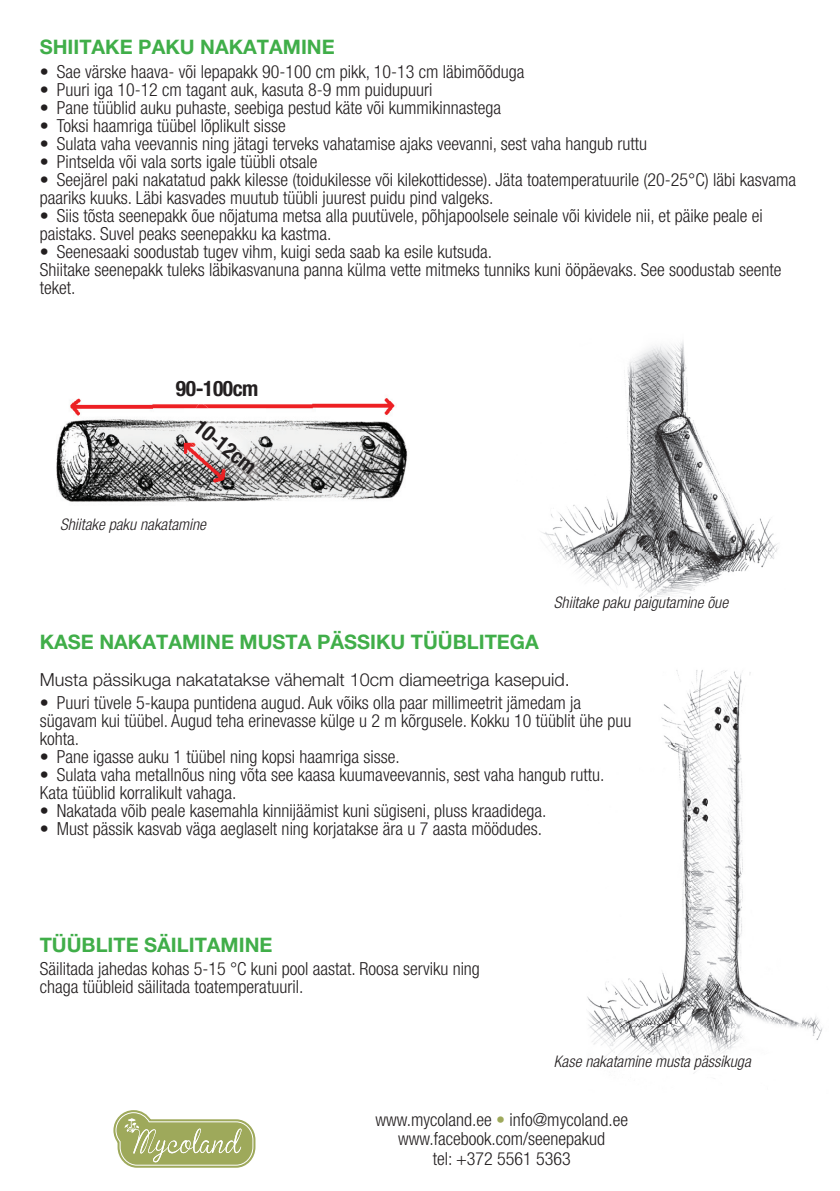
<style>
.page{position:relative;width:840px;height:1191px;background:#fff}
.page>*{position:absolute;margin:0;border:0;box-sizing:border-box;transform-origin:0 0}
.t1{font:700 condensed 21.4px "Helvetica Neue LT Pro";letter-spacing:-.02em;color:#231f20}
.t2{font:700 20px "Helvetica Neue LT Pro";color:#40ae49}
.t3{font:300 condensed 18px/18px "Helvetica Neue LT Pro";color:#231f20}
.t4{font:300 18px "Helvetica Neue LT Pro";color:#231f20}
.t5{font:italic 300 condensed 16px "Helvetica Neue LT Pro";color:#231f20}
.s1{font-weight:400;font-stretch:expanded;color:#9ea95b}
</style>
<div class="page">
<img style="left:587px;top:670px;width:236px;height:404px">
<img style="left:56px;top:398px;width:352px;height:104px">
<img style="left:177px;top:402px;width:97px;height:88px">
<img style="left:542px;top:342px;width:236px;height:259px">
<svg style="left:113px;top:1110px;width:143px;height:58px"></svg>
<p class="t2" style="left:40px;top:34px;width:296px">SHIITAKE PAKU NAKATAMINE</p>
<p class="t3" style="left:40px;top:62px;width:486px">• Sae värske haava- või lepapakk 90-100 cm pikk, 10-13 cm läbimõõduga</p>
<p class="t3" style="left:40px;top:80px;width:394px">• Puuri iga 10-12 cm tagant auk, kasuta 8-9 mm puidupuuri</p>
<p class="t3" style="left:40px;top:98px;width:463px">• Pane tüüblid auku puhaste, seebiga pestud käte või kummikinnastega</p>
<p class="t3" style="left:40px;top:116px;width:247px">• Toksi haamriga tüübel lõplikult sisse</p>
<p class="t3" style="left:40px;top:134px;width:608px">• Sulata vaha veevannis ning jätagi terveks vahatamise ajaks veevanni, sest vaha hangub ruttu</p>
<p class="t3" style="left:40px;top:152px;width:279px">• Pintselda või vala sorts igale tüübli otsale</p>
<p class="t3" style="left:40px;top:170px;width:757px">• Seejärel paki nakatatud pakk kilesse (toidukilesse või kilekottidesse). Jäta toatemperatuurile (20-25°C) läbi kasvama paariks kuuks. Läbi kasvades muutub tüübli juurest puidu pind valgeks.</p>
<p class="t3" style="left:40px;top:206px;width:724px">• Siis tõsta seenepakk õue nõjatuma metsa alla puutüvele, põhjapoolsele seinale või kividele nii, et päike peale ei paistaks. Suvel peaks seenepakku ka kastma.</p>
<p class="t3" style="left:40px;top:242px;width:742px">• Seenesaaki soodustab tugev vihm, kuigi seda saab ka esile kutsuda.<br>Shiitake seenepakk tuleks läbikasvanuna panna külma vette mitmeks tunniks kuni ööpäevaks. See soodustab seente teket.</p>
<p class="t1" style="left:176px;top:375px;width:84px">90-100cm</p>
<p class="t1" style="left:205px;top:413px;width:74px;rotate:39deg">10-12cm</p>
<p class="t5" style="left:60px;top:515px;width:147px">Shiitake paku nakatamine</p>
<p class="t5" style="left:553px;top:593px;width:176px">Shiitake paku paigutamine õue</p>
<p class="t2" style="left:40px;top:629px;width:500px">KASE NAKATAMINE MUSTA PÄSSIKU TÜÜBLITEGA</p>
<p class="t4" style="left:40px;top:668px;width:531px">Musta pässikuga nakatatakse vähemalt 10cm diameetriga kasepuid.</p>
<p class="t3" style="left:40px;top:694px;width:593px">• Puuri tüvele 5-kaupa puntidena augud. Auk võiks olla paar millimeetrit jämedam ja sügavam kui tüübel. Augud teha erinevasse külge u 2 m kõrgusele. Kokku 10 tüüblit ühe puu kohta.</p>
<p class="t3" style="left:40px;top:748px;width:361px">• Pane igasse auku 1 tüübel ning kopsi haamriga sisse.</p>
<p class="t3" style="left:40px;top:766px;width:566px">• Sulata vaha metallnõus ning võta see kaasa kuumaveevannis, sest vaha hangub ruttu.<br>Kata tüüblid korralikult vahaga.</p>
<p class="t3" style="left:40px;top:802px;width:508px">• Nakatada võib peale kasemahla kinnijäämist kuni sügiseni, pluss kraadidega.</p>
<p class="t3" style="left:40px;top:820px;width:503px">• Must pässik kasvab väga aeglaselt ning korjatakse ära u 7 aasta möödudes.</p>
<p class="t2" style="left:40px;top:932px;width:234px">TÜÜBLITE SÄILITAMINE</p>
<p class="t3" style="left:40px;top:960px;width:441px">Säilitada jahedas kohas 5-15 °C kuni pool aastat. Roosa serviku ning chaga tüübleid säilitada toatemperatuuril.</p>
<p class="t5" style="left:553px;top:1052px;width:198px">Kase nakatamine musta pässikuga</p>
<p class="t3" style="left:375px;top:1109px;width:254px;line-height:19.4px;text-align:center">www.mycoland.ee <span class="s1">•</span> info@mycoland.ee www.facebook.com/seenepakud<br>tel: +372 5561 5363</p>
</div>
